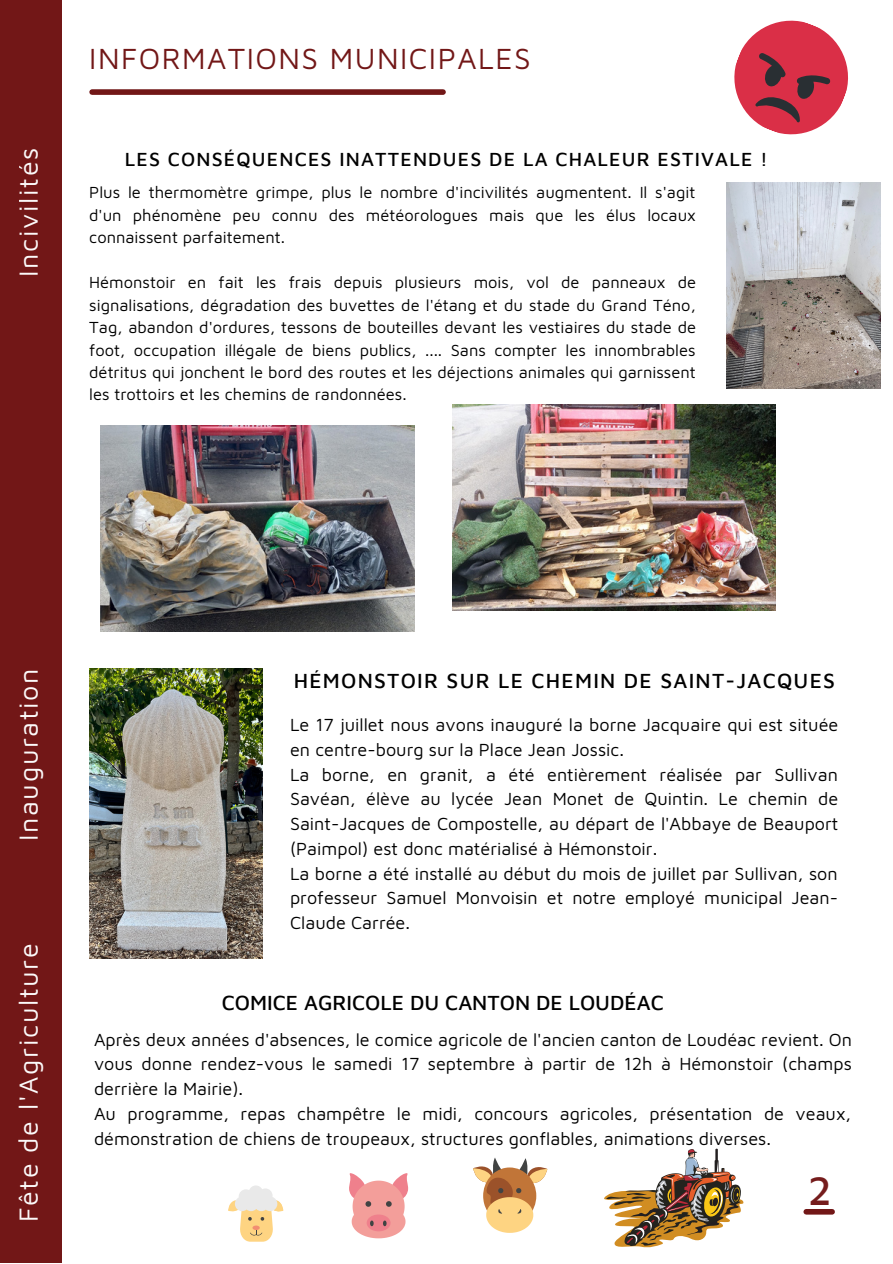
<style>
.page{position:relative;width:893px;height:1264px;background:#fff}
.page>*{position:absolute;margin:0;border:0;box-sizing:border-box;transform-origin:0 0}
.t1{font:500 40.65px "Maven Pro";color:#721717}
.t2{font:29.85px "Maven Pro";letter-spacing:.05em;color:#721717}
.t3{font:26.85px "Maven Pro";letter-spacing:.06em;color:#fff}
.t4{font:500 21px "Maven Pro";letter-spacing:.06em;color:#000}
.t5{font:500 21px "Maven Pro";color:#000}
.t6{font:500 19.5px "Maven Pro";letter-spacing:.06em;color:#000}
.t7{font:18px/24.8px "Maven Pro";color:#000}
.t8{font:16.5px/22.5px "Maven Pro";color:#000;text-align:justify}
</style>
<div class="page">
<div style="left:0;top:0;width:62px;height:1262px;background:#721717"></div>
<div style="left:92px;top:89px;width:351px;height:6px;background:#721717"></div>
<div style="left:806px;top:1208px;width:26px;height:6px;background:#721717"></div>
<img style="left:100px;top:425px;width:314px;height:206px">
<img style="left:452px;top:404px;width:323px;height:206px">
<img style="left:726px;top:183px;width:154px;height:205px">
<img style="left:89px;top:668px;width:173px;height:290px">
<svg style="left:734px;top:20px;width:114px;height:115px"></svg>
<svg style="left:473px;top:1157px;width:74px;height:75px"></svg>
<svg style="left:604px;top:1148px;width:139px;height:99px"></svg>
<svg style="left:349px;top:1173px;width:59px;height:65px"></svg>
<svg style="left:228px;top:1185px;width:55px;height:56px"></svg>
<h2 class="t2" style="left:89px;top:41px;width:443px">INFORMATIONS MUNICIPALES</h2>
<h3 class="t3" style="left:12px;top:277px;width:130px;rotate:-90deg">Incivilités</h3>
<p class="t6" style="left:125px;top:147px;width:644px">LES CONSÉQUENCES INATTENDUES DE LA CHALEUR ESTIVALE !</p>
<p class="t8" style="left:89px;top:180px;width:608px">Plus le thermomètre grimpe, plus le nombre d'incivilités augmentent. Il s'agit d'un phénomène peu connu des météorologues mais que les élus locaux connaissent parfaitement.</p>
<p class="t8" style="left:89px;top:270px;width:608px">Hémonstoir en fait les frais depuis plusieurs mois, vol de panneaux de signalisations, dégradation des buvettes de l'étang et du stade du Grand Téno, Tag, abandon d'ordures, tessons de bouteilles devant les vestiaires du stade de foot, occupation illégale de biens publics, .... Sans compter les innombrables détritus qui jonchent le bord des routes et les déjections animales qui garnissent les trottoirs et les chemins de randonnées.</p>
<h3 class="t3" style="left:12px;top:841px;width:174px;rotate:-90deg">Inauguration</h3>
<h3 class="t3" style="left:12px;top:1221px;width:280px;rotate:-90deg">Fête de l'Agriculture</h3>
<p class="t4" style="left:293px;top:667px;width:543px">HÉMONSTOIR SUR LE CHEMIN DE SAINT-JACQUES</p>
<p class="t7" style="left:290px;top:712px;width:550px">Le 17 juillet nous avons inauguré la borne Jacquaire qui est située en centre-bourg sur la Place Jean Jossic.<br>La borne, en granit, a été entièrement réalisée par Sullivan Savéan, élève au lycée Jean Monet de Quintin. Le chemin de Saint-Jacques de Compostelle, au départ de l'Abbaye de Beauport (Paimpol) est donc matérialisé à Hémonstoir.<br>La borne a été installé au début du mois de juillet par Sullivan, son professeur Samuel Monvoisin et notre employé municipal Jean-Claude Carrée.</p>
<p class="t5" style="left:222px;top:989px;width:443px">COMICE AGRICOLE DU CANTON DE LOUDÉAC</p>
<p class="t7" style="left:94px;top:1026px;width:759px">Après deux années d'absences, le comice agricole de l'ancien canton de Loudéac revient. On vous donne rendez-vous le samedi 17 septembre à partir de 12h à Hémonstoir (champs derrière la Mairie).<br>Au programme, repas champêtre le midi, concours agricoles, présentation de veaux, démonstration de chiens de troupeaux, structures gonflables, animations diverses.</p>
<h1 class="t1" style="left:807px;top:1165px;width:26px">2</h1>
</div>
